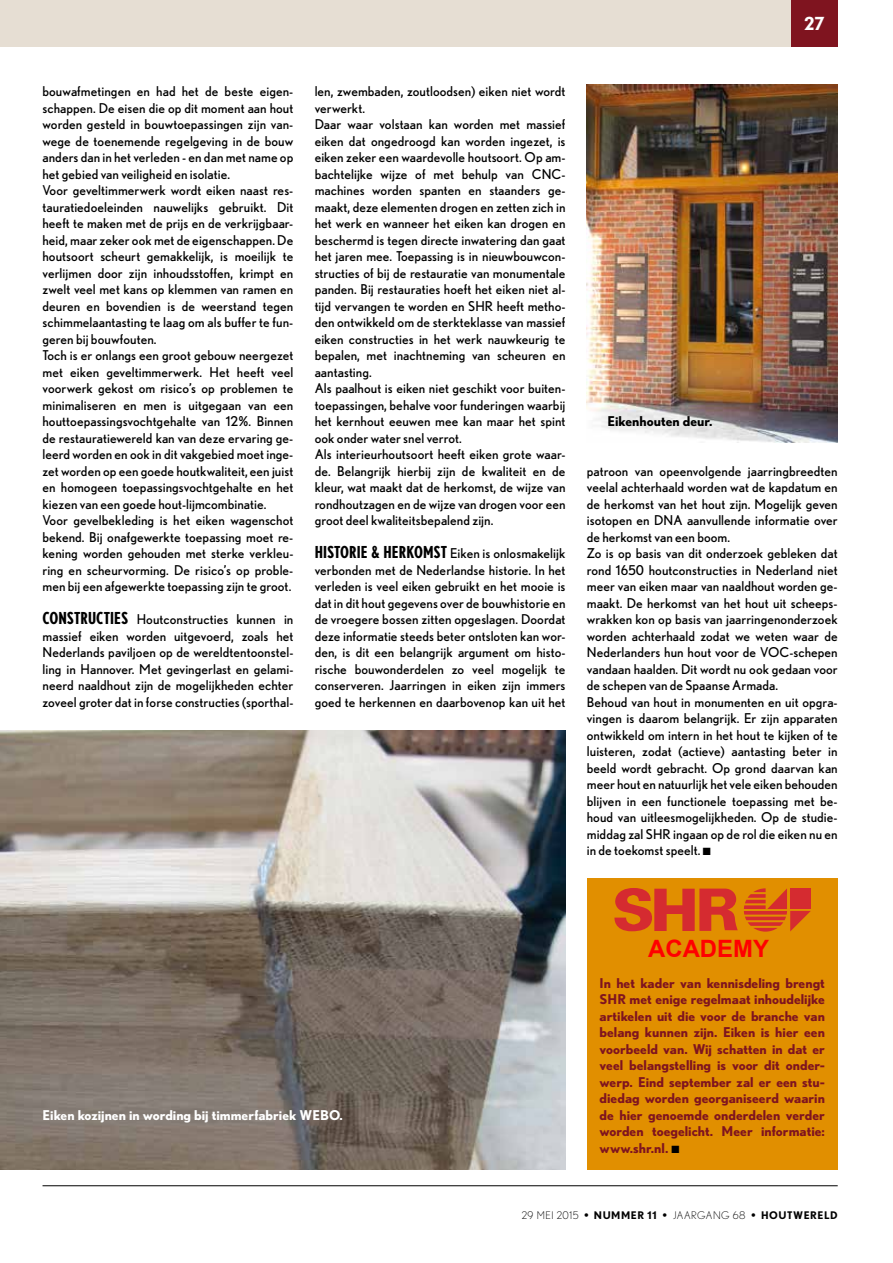
<style>
.page{position:relative;width:893px;height:1263px;background:#fff}
.page>*{position:absolute;margin:0;border:0;box-sizing:border-box;transform-origin:0 0}
.t1{font:700 23.85px "Arial";color:#f00}
.t2{font:700 18px "Nobel";color:#fff}
.t3{font:13.5px/16.5px "Nobel";letter-spacing:.005em;color:#000}
.t4{font:700 13.5px/16.5px "Nobel";color:#7f141f;text-align:justify}
.t5{font:700 13.5px "Nobel";color:#fff}
.t6{font:700 13.5px "Nobel";color:#000}
.t7{font:700 10.5px "Nobel";letter-spacing:.05em;color:#000}
.s1{font-weight:700;font-stretch:condensed;font-size:16.5px}
.s2{color:#000}
.s3{font-weight:300}
</style>
<div class="page">
<hr style="left:43px;top:1185px;width:795px;height:1px;background:#000">
<div style="left:791px;top:0;width:47px;height:47px;background:#7f141f"></div>
<div style="left:0;top:0;width:791px;height:47px;background:#e6ded3"></div>
<img style="left:586px;top:84px;width:252px;height:359px">
<img style="left:0;top:730px;width:566px;height:439px">
<div style="left:587px;top:878px;width:251px;height:291px;background:#e18f00"></div>
<svg style="left:744px;top:888px;width:67px;height:44px"></svg>
<svg style="left:614px;top:888px;width:124px;height:43px"></svg>
<h2 class="t2" style="left:804px;top:13px;width:22px">27</h2>
<p class="t3" style="left:43px;top:83px;width:252px">bouwafmetingen en had het de beste eigen&shy;schappen. De eisen die op dit moment aan hout worden gesteld in bouwtoepassingen zijn van&shy;wege de toenemende regelgeving in de bouw anders dan in het verleden - en dan met name op het gebied van veiligheid en isolatie.<br>Voor geveltimmerwerk wordt eiken naast res&shy;tauratiedoeleinden nauwelijks gebruikt. Dit heeft te maken met de prijs en de verkrijgbaar&shy;heid, maar zeker ook met de eigenschappen. De houtsoort scheurt gemakkelijk, is moeilijk te verlijmen door zijn inhoudsstoffen, krimpt en zwelt veel met kans op klemmen van ramen en deuren en bovendien is de weerstand tegen schimmelaantasting te laag om als buffer te fun&shy;geren bij bouwfouten.<br>Toch is er onlangs een groot gebouw neergezet met eiken geveltimmerwerk. Het heeft veel voorwerk gekost om risico’s op problemen te minimaliseren en men is uitgegaan van een houttoepassingsvochtgehalte van 12%. Binnen de restauratiewereld kan van deze ervaring ge&shy;leerd worden en ook in dit vakgebied moet inge&shy;zet worden op een goede houtkwaliteit, een juist en homogeen toepassingsvochtgehalte en het kiezen van een goede hout-lijmcombinatie.<br>Voor gevelbekleding is het eiken wagenschot bekend. Bij onafgewerkte toepassing moet re&shy;kening worden gehouden met sterke verkleu&shy;ring en scheurvorming. De risico’s op proble&shy;men bij een afgewerkte toepassing zijn te groot.</p>
<p class="t3" style="left:43px;top:611px;width:252px;text-align:justify"><span class="s1">CONSTRUCTIES</span> Houtconstructies kunnen in massief eiken worden uitgevoerd, zoals het Nederlands paviljoen op de wereldtentoonstel&shy;ling in Hannover. Met gevingerlast en gelami&shy;neerd naaldhout zijn de mogelijkheden echter zoveel groter dat in forse constructies (sporthal-</p>
<p class="t3" style="left:315px;top:83px;width:252px">len, zwembaden, zoutloodsen) eiken niet wordt verwerkt.<br>Daar waar volstaan kan worden met massief eiken dat ongedroogd kan worden ingezet, is eiken zeker een waardevolle houtsoort. Op am&shy;bachtelijke wijze of met behulp van CNC&shy;machines worden spanten en staanders ge&shy;maakt, deze elementen drogen en zetten zich in het werk en wanneer het eiken kan drogen en beschermd is tegen directe inwatering dan gaat het jaren mee. Toepassing is in nieuwbouwcon&shy;structies of bij de restauratie van monumentale panden. Bij restauraties hoeft het eiken niet al&shy;tijd vervangen te worden en SHR heeft metho&shy;den ontwikkeld om de sterkteklasse van massief eiken constructies in het werk nauwkeurig te bepalen, met inachtneming van scheuren en aantasting.<br>Als paalhout is eiken niet geschikt voor buiten&shy;toepassingen, behalve voor funderingen waarbij het kernhout eeuwen mee kan maar het spint ook onder water snel verrot.<br>Als interieurhoutsoort heeft eiken grote waar&shy;de. Belangrijk hierbij zijn de kwaliteit en de kleur, wat maakt dat de herkomst, de wijze van rondhoutzagen en de wijze van drogen voor een groot deel kwaliteitsbepalend zijn.</p>
<p class="t3" style="left:315px;top:545px;width:252px;text-align:justify"><span class="s1">HISTORIE &amp; HERKOMST</span> Eiken is onlosmakelijk verbonden met de Nederlandse historie. In het verleden is veel eiken gebruikt en het mooie is dat in dit hout gegevens over de bouwhistorie en de vroegere bossen zitten opgeslagen. Doordat deze informatie steeds beter ontsloten kan wor&shy;den, is dit een belangrijk argument om histo&shy;rische bouwonderdelen zo veel mogelijk te conserveren. Jaarringen in eiken zijn immers goed te herkennen en daarbovenop kan uit het</p>
<p class="t6" style="left:607px;top:413px;width:107px">Eikenhouten deur.</p>
<p class="t3" style="left:587px;top:463px;width:252px">patroon van opeenvolgende jaarringbreedten veelal achterhaald worden wat de kapdatum en de herkomst van het hout zijn. Mogelijk geven isotopen en DNA aanvullende informatie over de herkomst van een boom.<br>Zo is op basis van dit onderzoek gebleken dat rond 1650 houtconstructies in Nederland niet meer van eiken maar van naaldhout worden ge&shy;maakt. De herkomst van het hout uit scheeps&shy;wrakken kon op basis van jaarringenonderzoek worden achterhaald zodat we weten waar de Nederlanders hun hout voor de VOC-schepen vandaan haalden. Dit wordt nu ook gedaan voor de schepen van de Spaanse Armada.<br>Behoud van hout in monumenten en uit opgra&shy;vingen is daarom belangrijk. Er zijn apparaten ontwikkeld om intern in het hout te kijken of te luisteren, zodat (actieve) aantasting beter in beeld wordt gebracht. Op grond daarvan kan meer hout en natuurlijk het vele eiken behouden blijven in een functionele toepassing met be&shy;houd van uitleesmogelijkheden. Op de studie&shy;middag zal SHR ingaan op de rol die eiken nu en in de toekomst speelt. ■</p>
<p class="t5" style="left:43px;top:1106px;width:302px">Eiken kozijnen in wording bij timmerfabriek WEBO.</p>
<h1 class="t1" style="left:648px;top:932px;width:122px">ACADEMY</h1>
<p class="t4" style="left:600px;top:974px;width:227px">In het kader van kennisdeling brengt SHR met enige regelmaat inhoudelijke artikelen uit die voor de branche van belang kunnen zijn. Eiken is hier een voorbeeld van. Wij schatten in dat er veel belangstelling is voor dit onder&shy;werp. Eind september zal er een stu&shy;diedag worden georganiseerd waarin de hier genoemde onderdelen verder worden toegelicht. Meer informatie: www.shr.nl. <span class="s2">■</span></p>
<p class="t7" style="left:522px;top:1208px;width:317px"><span class="s3">29 MEI 2015</span> • NUMMER 11 • <span class="s3">JAARGANG 68</span> • HOUTWERELD</p>
</div>
